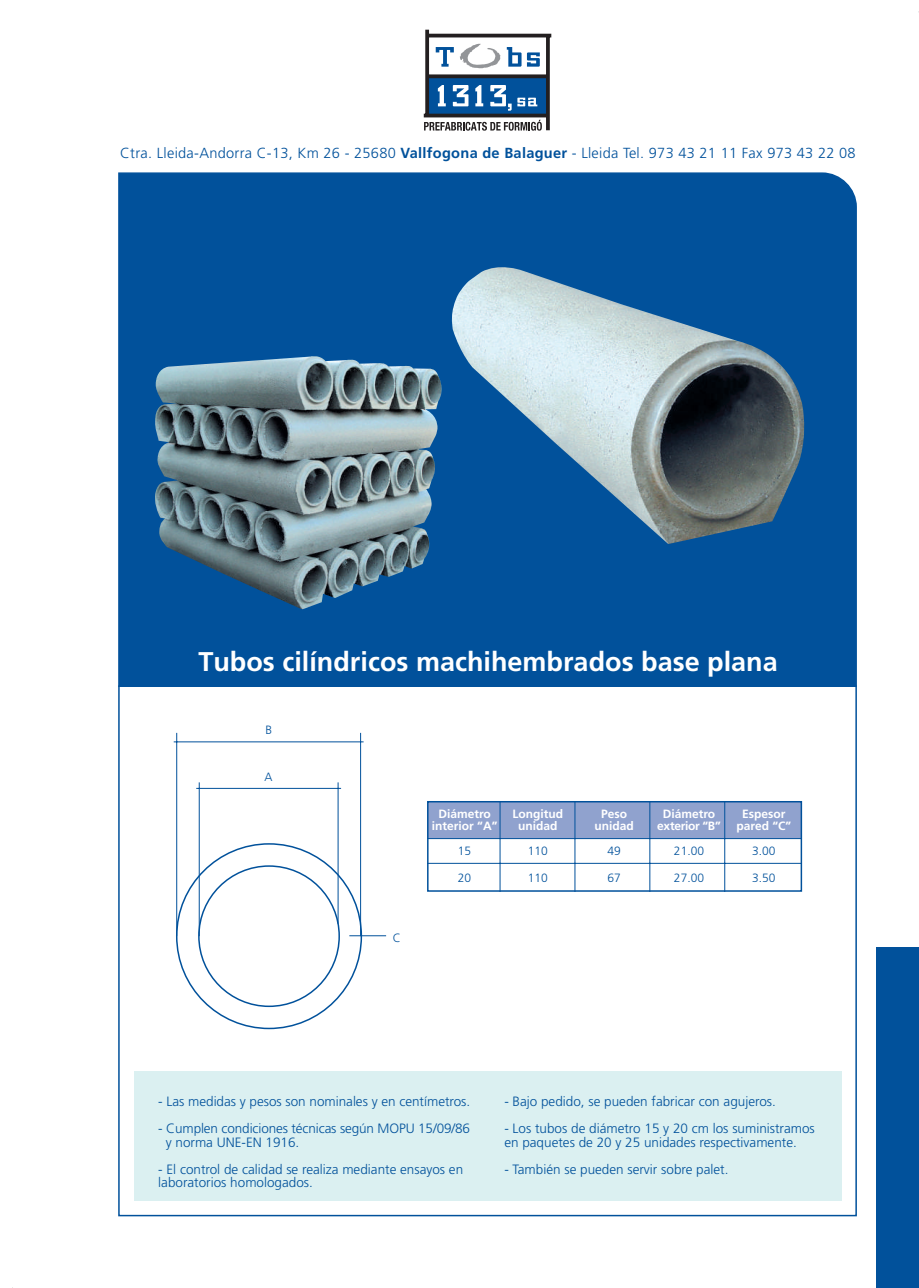
<style>
.page{position:relative;width:919px;height:1288px;background:#fff}
.page>*{position:absolute;margin:0;border:0;box-sizing:border-box;transform-origin:0 0}
.t1{font:700 27px "Frutiger";color:#fff}
.t2{font:300 14.55px "Frutiger";letter-spacing:.02em;color:#01519b}
.t3{font:300 13.5px/13.5px "Frutiger";color:#01519b}
.t4{font:700 12px/12px "Frutiger";color:#fff;text-align:center}
.t5{font:300 12px "Frutiger";color:#01519b}
.t6{font:700 12px/12px "Frutiger";letter-spacing:-.02em;color:#fff;text-align:center}
.s1{font-weight:700}
</style>
<div class="page">
<div style="left:118px;top:172px;width:739px;height:515px;background:#01519b"></div>
<div style="left:134px;top:1071px;width:707px;height:129px;background:#dbf0f1"></div>
<div style="left:428px;top:801px;width:373px;height:37px;background:#90a2ce"></div>
<hr style="left:428px;top:838px;width:373px;height:1px;background:#01519b">
<hr style="left:428px;top:863px;width:373px;height:1px;background:#01519b">
<hr style="left:499px;top:801px;width:1px;height:90px;background:#01519b">
<hr style="left:574px;top:801px;width:1px;height:90px;background:#01519b">
<hr style="left:724px;top:801px;width:1px;height:90px;background:#01519b">
<hr style="left:649px;top:801px;width:1px;height:90px;background:#01519b">
<div style="left:427px;top:801px;width:375px;height:90px;border:2px solid #01519b"></div>
<svg style="left:176px;top:842px;width:187px;height:188px"></svg>
<hr style="left:199px;top:782px;width:1px;height:154px;background:#01519b">
<hr style="left:338px;top:782px;width:1px;height:142px;background:#01519b">
<hr style="left:196px;top:788px;width:145px;height:1px;background:#01519b">
<hr style="left:360px;top:733px;width:1px;height:203px;background:#01519b">
<hr style="left:176px;top:733px;width:1px;height:203px;background:#01519b">
<hr style="left:174px;top:741px;width:189px;height:1px;background:#01519b">
<hr style="left:349px;top:935px;width:37px;height:1px;background:#01519b">
<img style="left:451px;top:266px;width:354px;height:278px">
<img style="left:154px;top:355px;width:288px;height:254px">
<div style="left:427px;top:76px;width:120px;height:40px;background:#01519b"></div>
<svg style="left:506px;top:47px;width:15px;height:20px"></svg>
<svg style="left:527px;top:52px;width:12px;height:15px"></svg>
<svg style="left:438px;top:85px;width:7px;height:21px"></svg>
<svg style="left:453px;top:85px;width:15px;height:21px"></svg>
<svg style="left:475px;top:85px;width:8px;height:21px"></svg>
<svg style="left:490px;top:85px;width:21px;height:26px"></svg>
<svg style="left:517px;top:98px;width:20px;height:8px"></svg>
<svg style="left:424px;top:120px;width:118px;height:11px"></svg>
<svg style="left:429px;top:74px;width:117px;height:4px"></svg>
<hr style="left:423px;top:114px;width:124px;height:3px;background:#231f20">
<hr style="left:427px;top:34px;width:124px;height:3px;background:#231f20">
<hr style="left:546px;top:34px;width:3px;height:96px;background:#231f20">
<svg style="left:425px;top:30px;width:4px;height:84px"></svg>
<svg style="left:435px;top:44px;width:65px;height:25px"></svg>
<div style="left:876px;top:947px;width:42px;height:340px;background:#01519b"></div>
<p class="t2" style="left:120px;top:145px;width:736px">Ctra. Lleida-Andorra C-13, Km 26 - 25680 <span class="s1">Vallfogona de Balaguer</span> - Lleida Tel. 973 43 21 11 Fax 973 43 22 08</p>
<h1 class="t1" style="left:198px;top:645px;width:581px">Tubos cilíndricos machihembrados base plana</h1>
<p class="t5" style="left:265px;top:723px;width:8px">B</p>
<p class="t5" style="left:264px;top:770px;width:10px">A</p>
<p class="t5" style="left:392px;top:931px;width:10px">C</p>
<p class="t4" style="left:432px;top:808px;width:67px">Diámetro interior “A”</p>
<p class="t5" style="left:458px;top:844px;width:15px">15</p>
<p class="t5" style="left:458px;top:871px;width:15px">20</p>
<p class="t4" style="left:512px;top:808px;width:52px">Longitud unidad</p>
<p class="t5" style="left:527px;top:844px;width:22px">110</p>
<p class="t5" style="left:527px;top:871px;width:22px">110</p>
<p class="t4" style="left:594px;top:808px;width:41px">Peso unidad</p>
<p class="t5" style="left:607px;top:844px;width:15px">49</p>
<p class="t5" style="left:607px;top:871px;width:15px">67</p>
<p class="t6" style="left:657px;top:808px;width:65px">Diámetro exterior “B”</p>
<p class="t5" style="left:674px;top:844px;width:32px">21.00</p>
<p class="t5" style="left:674px;top:871px;width:32px">27.00</p>
<p class="t4" style="left:736px;top:808px;width:56px">Espesor pared “C”</p>
<p class="t5" style="left:752px;top:844px;width:25px">3.00</p>
<p class="t5" style="left:752px;top:871px;width:25px">3.50</p>
<p class="t3" style="left:158px;top:1095px;width:313px">- Las medidas y pesos son nominales y en centímetros.</p>
<p class="t3" style="left:166px;top:1122px;width:306px;text-indent:-8px">- Cumplen condiciones técnicas según MOPU 15/09/86 y norma UNE-EN 1916.</p>
<p class="t3" style="left:158px;top:1162px;width:306px">- El control de calidad se realiza mediante ensayos en laboratorios homologados.</p>
<p class="t3" style="left:504px;top:1095px;width:273px">- Bajo pedido, se pueden fabricar con agujeros.</p>
<p class="t3" style="left:504px;top:1122px;width:312px">- Los tubos de diámetro 15 y 20 cm los suministramos en paquetes de 20 y 25 unidades respectivamente.</p>
<p class="t3" style="left:504px;top:1162px;width:226px">- También se pueden servir sobre palet.</p>
</div>
